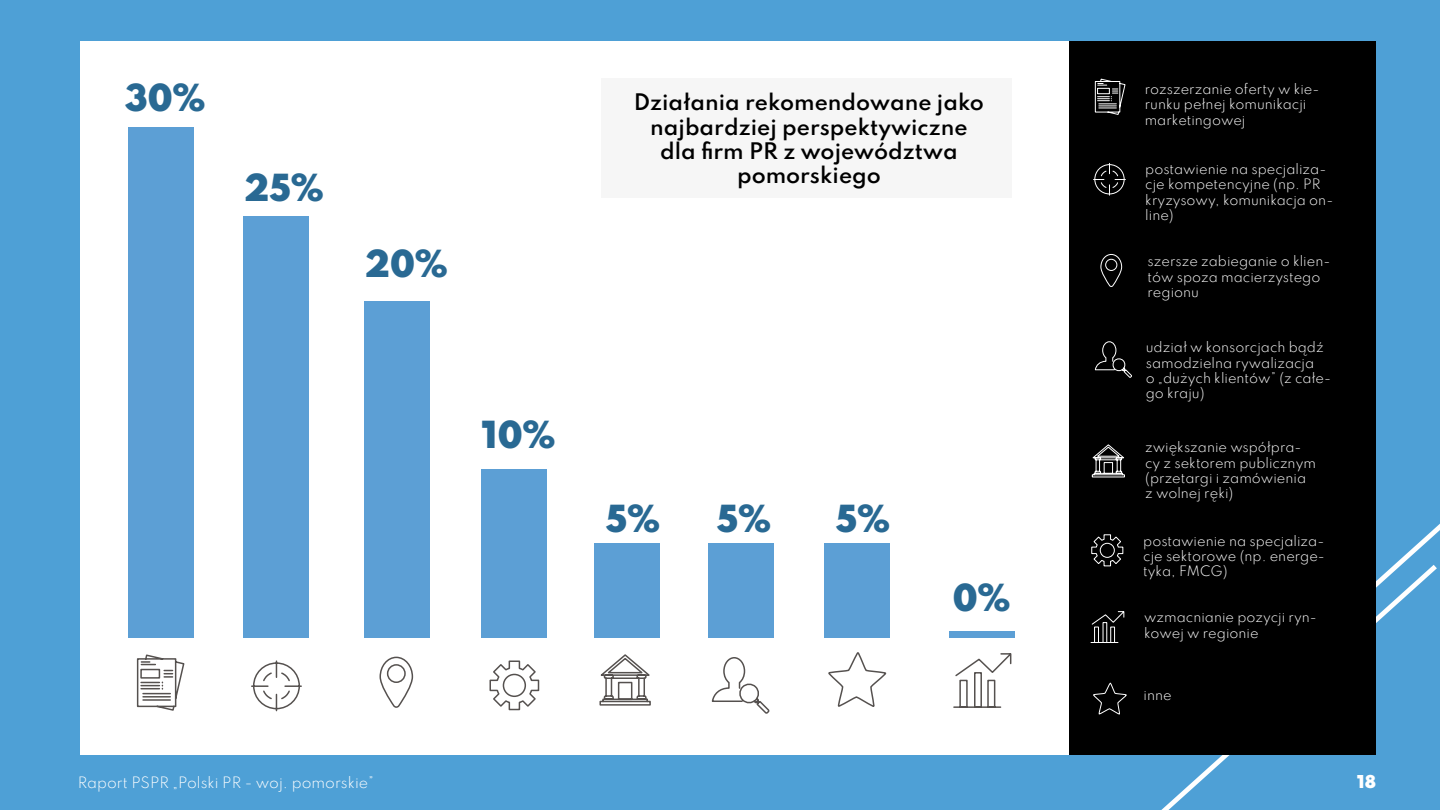
<style>
.page{position:relative;width:1440px;height:810px;background:#4ea0d6}
.page>*{position:absolute;margin:0;border:0;box-sizing:border-box;transform-origin:0 0}
.t1{font:900 33.08px "Spartan";color:#296993}
.t2{font:600 20.25px/24.3px "Spartan";color:#000;text-align:center}
.t3{font:900 15.75px "Spartan";color:#fff}
.t4{font:300 13.88px "Spartan";color:#fff}
.t5{font:300 12.75px/15.3px "Spartan";color:#fff}
</style>
<div class="page">
<svg style="left:1394px;top:524px;width:46px;height:41px"></svg>
<svg style="left:1161px;top:565px;width:276px;height:245px"></svg>
<div style="left:80px;top:42px;width:633px;height:713px;background:#fff"></div>
<div style="left:705px;top:42px;width:671px;height:713px;background:#fff"></div>
<div style="left:950px;top:631px;width:65px;height:7px;background:#5c9fd5"></div>
<div style="left:825px;top:544px;width:65px;height:94px;background:#5c9fd5"></div>
<div style="left:708px;top:544px;width:65px;height:94px;background:#5c9fd5"></div>
<div style="left:595px;top:544px;width:65px;height:94px;background:#5c9fd5"></div>
<div style="left:482px;top:470px;width:65px;height:168px;background:#5c9fd5"></div>
<div style="left:364px;top:302px;width:66px;height:336px;background:#5c9fd5"></div>
<div style="left:244px;top:216px;width:65px;height:422px;background:#5c9fd5"></div>
<div style="left:129px;top:128px;width:65px;height:510px;background:#5c9fd5"></div>
<svg style="left:136px;top:652px;width:876px;height:62px"></svg>
<div style="left:601px;top:79px;width:410px;height:119px;background:#f6f6f6"></div>
<div style="left:1070px;top:42px;width:306px;height:713px;background:#000"></div>
<svg style="left:1095px;top:79px;width:31px;height:36px"></svg>
<svg style="left:1093px;top:163px;width:33px;height:33px"></svg>
<svg style="left:1100px;top:254px;width:22px;height:33px"></svg>
<svg style="left:1095px;top:341px;width:37px;height:37px"></svg>
<svg style="left:1092px;top:444px;width:33px;height:33px"></svg>
<svg style="left:1091px;top:534px;width:32px;height:32px"></svg>
<svg style="left:1091px;top:611px;width:33px;height:32px"></svg>
<svg style="left:1093px;top:683px;width:34px;height:32px"></svg>
<h1 class="t1" style="left:125px;top:73px;width:81px">30%</h1>
<h1 class="t1" style="left:246px;top:162px;width:80px">25%</h1>
<h1 class="t1" style="left:366px;top:239px;width:83px">20%</h1>
<h1 class="t1" style="left:483px;top:410px;width:74px">10%</h1>
<h2 class="t2" style="left:634px;top:89px;width:352px">Działania rekomendowane jako najbardziej perspektywiczne dla firm PR z województwa pomorskiego</h2>
<p class="t5" style="left:1145px;top:81px;width:176px">rozszerzanie oferty w kie&shy;runku pełnej komunikacji marketingowej</p>
<p class="t5" style="left:1145px;top:161px;width:190px">postawienie na specjaliza&shy;cje kompetencyjne (np. PR kryzysowy, komunikacja on&shy;line)</p>
<p class="t5" style="left:1148px;top:253px;width:184px">szersze zabieganie o klien&shy;tów spoza macierzystego regionu</p>
<h1 class="t1" style="left:606px;top:494px;width:56px">5%</h1>
<h1 class="t1" style="left:717px;top:494px;width:56px">5%</h1>
<h1 class="t1" style="left:836px;top:494px;width:56px">5%</h1>
<h1 class="t1" style="left:953px;top:573px;width:59px">0%</h1>
<p class="t5" style="left:1146px;top:339px;width:187px">udział w konsorcjach bądź samodzielna rywalizacja<br>o „dużych klientów” (z całe&shy;go kraju)</p>
<p class="t5" style="left:1145px;top:439px;width:172px">zwiększanie współpra&shy;cy z sektorem publicznym (przetargi i zamówienia z wolnej ręki)</p>
<p class="t5" style="left:1143px;top:532px;width:183px;text-align:justify">postawienie na specjaliza&shy;cje sektorowe (np. energe&shy;tyka, FMCG)</p>
<p class="t5" style="left:1144px;top:609px;width:174px">wzmacnianie pozycji ryn&shy;kowej w regionie</p>
<p class="t5" style="left:1144px;top:687px;width:30px">inne</p>
<p class="t4" style="left:78px;top:772px;width:298px">Raport PSPR „Polski PR - woj. pomorskie”</p>
<p class="t3" style="left:1357px;top:769px;width:20px">18</p>
</div>
